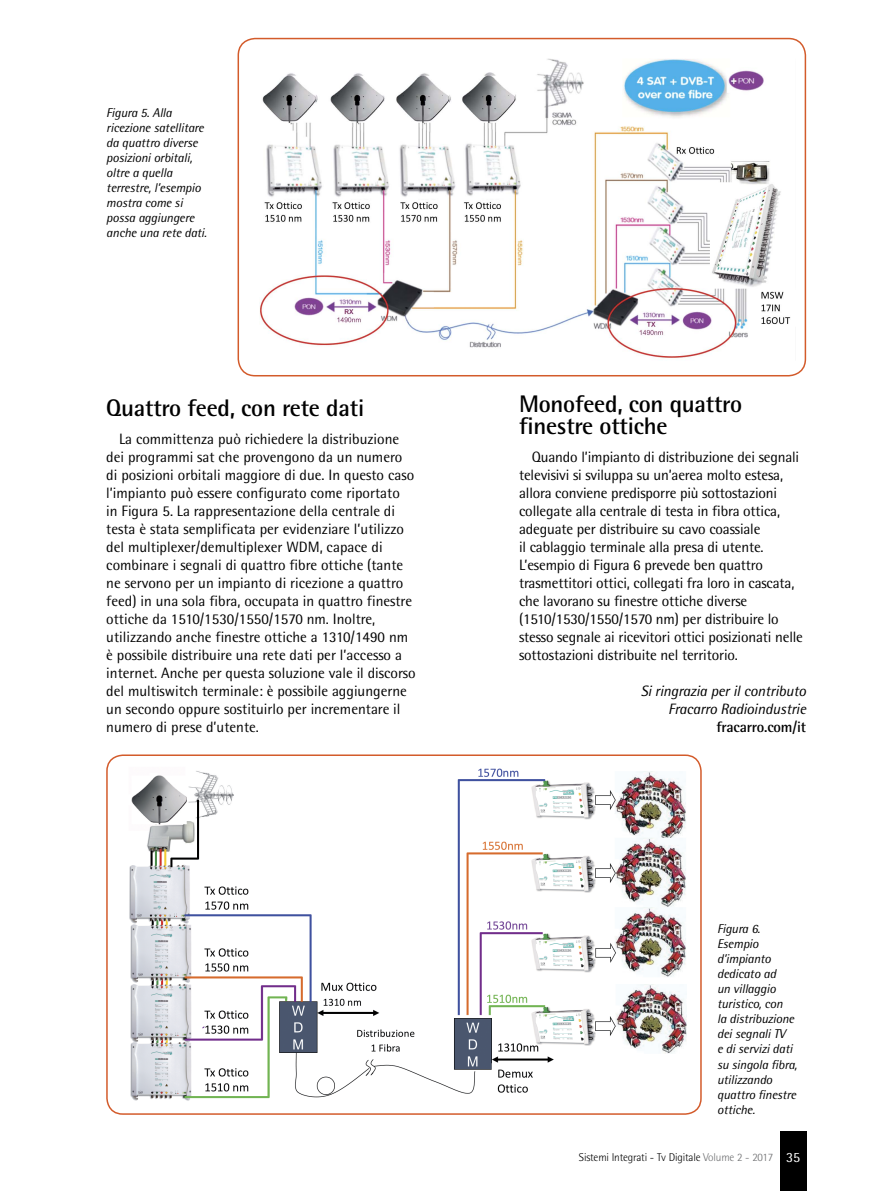
<style>
.page{position:relative;width:893px;height:1191px;background:#fff}
.page>*{position:absolute;margin:0;border:0;box-sizing:border-box;transform-origin:0 0}
.q_titolino_doppio_s{font:700 24px "Rotis Semi Sans";letter-spacing:-.01em;color:#000}
.q_titolino_singolo{font:700 24px "Rotis Semi Sans";letter-spacing:-.01em;color:#000}
.q_testo{font:15px/18px "Rotis Semi Sans";color:#000}
.q_testo-2{font:italic 15px "Rotis Semi Sans";letter-spacing:-.01em;color:#000}
.q_testo-3{font:700 15px "Rotis Semi Sans";letter-spacing:-.01em;color:#000}
.q_didascalia_nuova{font:italic 12.75px/15px "Rotis Semi Sans";letter-spacing:-.01em;color:#000}
.t1{font:300 11.25px "Rotis Semi Sans";letter-spacing:-.015em;color:#000}
.s1{color:#6d6e70}
.s2{font-weight:400;font-size:14.1px;color:#fff}
</style>
<div class="page">
<div style="left:780px;top:1131px;width:26px;height:60px;background:#000"></div>
<img style="left:260px;top:58px;width:536px;height:318px">
<div style="left:238px;top:38px;width:568px;height:338px;border:2px solid #d35b2b;border-radius:17px"></div>
<img style="left:115px;top:757px;width:586px;height:357px">
<div style="left:106px;top:754px;width:596px;height:360px;border:2px solid #d35b2b;border-radius:16px"></div>
<p class="q_didascalia_nuova" style="left:106px;top:105px;width:102px">Figura 5. Alla ricezione satellitare da quattro diverse posizioni orbitali, oltre a quella terrestre, l’esempio mostra come si possa aggiungere anche una rete dati.</p>
<p class="q_titolino_singolo" style="left:106px;top:393px;width:259px">Quattro feed, con rete dati</p>
<p class="q_testo" style="left:106px;top:430px;width:311px;text-indent:13px">La committenza può richiedere la distribuzione dei programmi sat che provengono da un numero di posizioni orbitali maggiore di due. In questo caso l’impianto può essere configurato come riportato<br>in Figura 5. La rappresentazione della centrale di testa è stata semplificata per evidenziare l’utilizzo del multiplexer/demultiplexer WDM, capace di combinare i segnali di quattro fibre ottiche (tante ne servono per un impianto di ricezione a quattro feed) in una sola fibra, occupata in quattro finestre ottiche da 1510/1530/1550/1570 nm. Inoltre, utilizzando anche finestre ottiche a 1310/1490 nm è possibile distribuire una rete dati per l’accesso a internet. Anche per questa soluzione vale il discorso del multiswitch terminale: è possibile aggiungerne un secondo oppure sostituirlo per incrementare il numero di prese d’utente.</p>
<p class="q_titolino_doppio_s" style="left:519px;top:389px;width:225px">Monofeed, con quattro</p>
<p class="q_titolino_doppio_s" style="left:519px;top:411px;width:150px">finestre ottiche</p>
<p class="q_testo" style="left:519px;top:448px;width:285px;text-indent:13px">Quando l’impianto di distribuzione dei segnali televisivi si sviluppa su un’aerea molto estesa, allora conviene predisporre più sottostazioni collegate alla centrale di testa in fibra ottica, adeguate per distribuire su cavo coassiale<br>il cablaggio terminale alla presa di utente.<br>L’esempio di Figura 6 prevede ben quattro trasmettitori ottici, collegati fra loro in cascata, che lavorano su finestre ottiche diverse (1510/1530/1550/1570 nm) per distribuire lo stesso segnale ai ricevitori ottici posizionati nelle sottostazioni distribuite nel territorio.</p>
<p class="q_testo-2" style="left:641px;top:682px;width:167px">Si ringrazia per il contributo</p>
<p class="q_testo-2" style="left:668px;top:700px;width:139px">Fracarro Radioindustrie</p>
<p class="q_testo-3" style="left:716px;top:718px;width:91px">fracarro.com/it</p>
<p class="q_didascalia_nuova" style="left:717px;top:921px;width:82px">Figura 6.<br>Esempio d’impianto dedicato ad<br>un villaggio turistico, con<br>la distribuzione dei segnali TV<br>e di servizi dati su singola fibra, utilizzando quattro finestre ottiche.</p>
<p class="t1" style="left:579px;top:1150px;width:223px">Sistemi Integrati - Tv Digitale <span class="s1">Volume 2 - 2017</span> <span class="s2">35</span></p>
</div>
